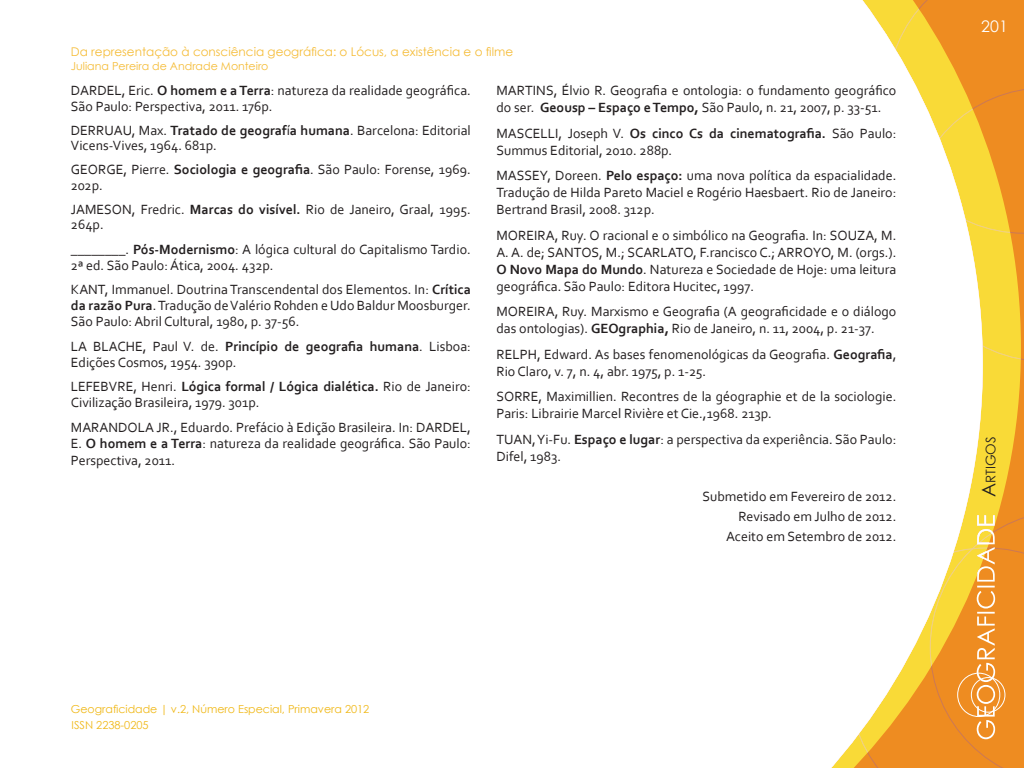
<style>
.page{position:relative;width:1024px;height:768px;background:#fff}
.page>*{position:absolute;margin:0;border:0;box-sizing:border-box;transform-origin:0 0}
.t1{font:16px "Century Gothic";color:#fff}
.referencias{font:14px/17px "Corbel";color:#231f20}
.corpo{font:14px "Corbel";color:#231f20}
.t2{font:13.3px "Century Gothic";color:#231f20}
.t3{font:12px "Century Gothic";color:#f5bc37}
.t4{font:11px "Century Gothic";color:#f0b817}
.t5{font:11px "Century Gothic";color:#f5bc37}
.s1{font-weight:700}
.s2{font-size:19px}
</style>
<div class="page">
<svg style="left:1021px;top:87px;width:3px;height:275px"></svg>
<svg style="left:1021px;top:510px;width:3px;height:258px"></svg>
<svg style="left:831px;top:0;width:190px;height:768px"></svg>
<p class="t3" style="left:71px;top:44px;width:444px">Da representação à consciência geográfica: o Lócus, a existência e o filme</p>
<p class="t5" style="left:71px;top:58px;width:199px">Juliana Pereira de Andrade Monteiro</p>
<p class="referencias" style="left:71px;top:83px;width:402px;line-height:15.5px">DARDEL, Eric. <span class="s1">O homem e a Terra</span>: natureza da realidade geográfica.<br>São Paulo: Perspectiva, 2011. 176p.</p>
<p class="referencias" style="left:71px;top:122px;width:402px;line-height:15.5px">DERRUAU, Max. <span class="s1">Tratado de geograf</span>í<span class="s1">a humana</span>. Barcelona: Editorial<br>Vicens-Vives, 1964. 681p.</p>
<p class="referencias" style="left:71px;top:162px;width:402px;line-height:15.5px">GEORGE, Pierre. <span class="s1">Sociologia e geografia</span>. São Paulo: Forense, 1969.<br>202p.</p>
<p class="referencias" style="left:71px;top:201px;width:402px;line-height:15.5px">JAMESON, Fredric. <span class="s1">Marcas do visível.</span> Rio de Janeiro, Graal, 1995.<br>264p.</p>
<p class="referencias" style="left:71px;top:241px;width:402px;line-height:16px">________. <span class="s1">Pós-Modernismo</span>: A lógica cultural do Capitalismo Tardio.<br>2ª ed. São Paulo: Ática, 2004. 432p.</p>
<p class="referencias" style="left:71px;top:281px;width:402px;line-height:16px;text-align:justify">KANT, Immanuel. Doutrina Transcendental dos Elementos. In: <span class="s1">Crítica da razão Pura</span>. Tradução de Valério Rohden e Udo Baldur Moosburger.<br>São Paulo: Abril Cultural, 1980, p. 37-56.</p>
<p class="referencias" style="left:71px;top:338px;width:402px;line-height:16px">LA BLACHE, Paul V. de. <span class="s1">Princípio de geografia humana</span>. Lisboa:<br>Edições Cosmos, 1954. 390p.</p>
<p class="referencias" style="left:71px;top:378px;width:402px;line-height:16px">LEFEBVRE, Henri. <span class="s1">Lógica formal / Lógica dialética.</span> Rio de Janeiro:<br>Civilização Brasileira, 1979. 301p.</p>
<p class="referencias" style="left:71px;top:419px;width:402px;line-height:16.4px;text-align:justify">MARANDOLA JR., Eduardo. Prefácio à Edição Brasileira. In: DARDEL, E. <span class="s1">O homem e a Terra</span>: natureza da realidade geográfica. São Paulo:<br>Perspectiva, 2011.</p>
<p class="referencias" style="left:496px;top:82px;width:402px">MARTINS, Élvio R. Geografia e ontologia: o fundamento geográfico do ser. <span class="s1">Geousp – Espaço e Tempo,</span> São Paulo, n. 21, 2007, p. 33-51.</p>
<p class="referencias" style="left:496px;top:124px;width:402px">MASCELLI, Joseph V. <span class="s1">Os cinco Cs da cinematografia.</span> São Paulo:<br>Summus Editorial, 2010. 288p.</p>
<p class="referencias" style="left:496px;top:167px;width:402px;text-align:justify">MASSEY, Doreen. <span class="s1">Pelo espaço:</span> uma nova política da espacialidade.<br>Tradução de Hilda Pareto Maciel e Rogério Haesbaert. Rio de Janeiro:<br>Bertrand Brasil, 2008. 312p.</p>
<p class="referencias" style="left:496px;top:226px;width:402px;text-align:justify">MOREIRA, Ruy. O racional e o simbólico na Geografia. In: SOUZA, M.<br>A. A. de; SANTOS, M.; SCARLATO, F.rancisco C.; ARROYO, M. (orgs.).<br><span class="s1">O Novo Mapa do Mundo</span>. Natureza e Sociedade de Hoje: uma leitura geográfica. São Paulo: Editora Hucitec, 1997.</p>
<p class="referencias" style="left:496px;top:303px;width:402px">MOREIRA, Ruy. Marxismo e Geografia (A geograficidade e o diálogo das ontologias). <span class="s1">GEOgraphia,</span> Rio de Janeiro, n. 11, 2004, p. 21-37.</p>
<p class="referencias" style="left:496px;top:345px;width:402px">RELPH, Edward. As bases fenomenológicas da Geografia. <span class="s1">Geografia</span>,<br>Rio Claro, v. 7, n. 4, abr. 1975, p. 1-25.</p>
<p class="referencias" style="left:496px;top:388px;width:402px">SORRE, Maximillien. Recontres de la géographie et de la sociologie.<br>Paris: Librairie Marcel Rivière et Cie.,1968. 213p.</p>
<p class="referencias" style="left:496px;top:430px;width:402px">TUAN, Yi-Fu. <span class="s1">Espaço e lugar</span>: a perspectiva da experiência. São Paulo:<br>Difel, 1983.</p>
<p class="corpo" style="left:702px;top:488px;width:195px">Submetido em Fevereiro de 2012.</p>
<p class="corpo" style="left:739px;top:508px;width:159px">Revisado em Julho de 2012.</p>
<p class="corpo" style="left:726px;top:528px;width:172px">Aceito em Setembro de 2012.</p>
<p class="t4" style="left:71px;top:702px;width:300px">Geograficidade | v.2, Número Especial, Primavera 2012</p>
<p class="t4" style="left:72px;top:717px;width:79px">ISSN 2238-0205</p>
<p class="t1" style="left:981px;top:15px;width:28px">201</p>
<p class="t2" style="left:981px;top:497px;width:62px;rotate:-90deg"><span class="s2">A</span>rtigos</p>
</div>
